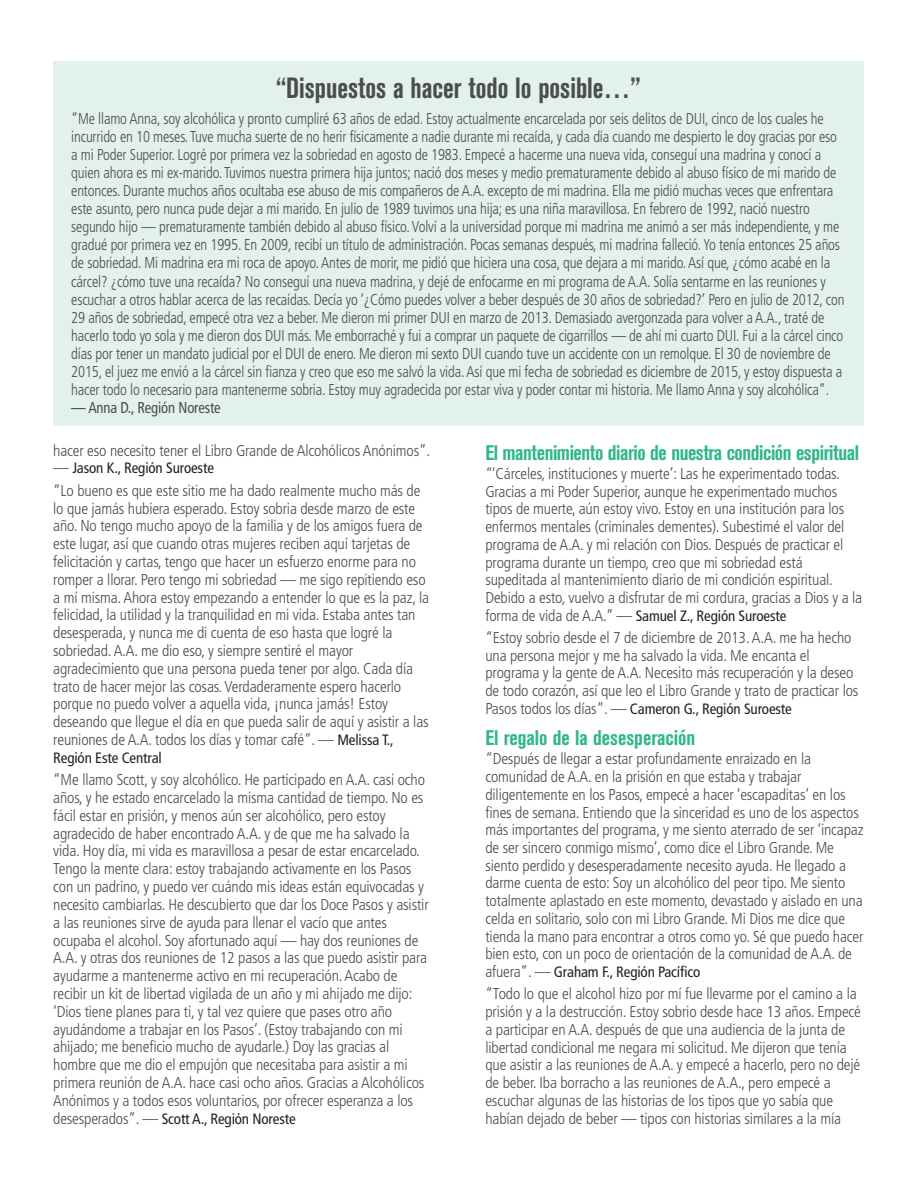
<style>
.page{position:relative;width:919px;height:1188px;background:#fff}
.page>*{position:absolute;margin:0;border:0;box-sizing:border-box;transform-origin:0 0}
.Subhead{font:700 condensed 29.1px "Akzidenz Grotesk BE";color:#4b4c4d;scale:.93 1}
.Subhead-2{font:700 condensed 21px "Akzidenz Grotesk BE";letter-spacing:-.02em;color:#30b789}
.Subhead-3{font:700 condensed 21px "Akzidenz Grotesk BE";color:#30b789}
.Body{font:300 condensed 15.75px/17.9px "Frutiger LT Std";letter-spacing:-.01em;color:#4b4c4d}
.Body-2{font:300 condensed 15.75px/18px "Frutiger LT Std";letter-spacing:-.01em;color:#4b4c4d;scale:.93 1}
.Body-3{font:condensed 15.75px "Frutiger LT Std";letter-spacing:-.01em;color:#4b4c4d;scale:.93 1}
.Body-4{font:condensed 15px "Frutiger LT Std";letter-spacing:-.01em;color:#231f20}
.s1{font-weight:300;font-size:15.75px;color:#4b4c4d}
.s2{font-weight:400;font-size:15px;color:#231f20}
</style>
<div class="page">
<div style="left:53px;top:61px;width:810px;height:364px;background:#e2f1e9"></div>
<p class="Subhead" style="left:276px;top:72px;width:394px">“Dispuestos a hacer todo lo posible…”</p>
<p class="Body-2" style="left:71px;top:110px;width:833px">“Me llamo Anna, soy alcohólica y pronto cumpliré 63 años de edad. Estoy actualmente encarcelada por seis delitos de DUI, cinco de los cuales he incurrido en 10 meses. Tuve mucha suerte de no herir físicamente a nadie durante mi recaída, y cada día cuando me despierto le doy gracias por eso a mi Poder Superior. Logré por primera vez la sobriedad en agosto de 1983. Empecé a hacerme una nueva vida, conseguí una madrina y conocí a quien ahora es mi ex-marido. Tuvimos nuestra primera hija juntos; nació dos meses y medio prematuramente debido al abuso físico de mi marido de entonces. Durante muchos años ocultaba ese abuso de mis compañeros de A.A. excepto de mi madrina. Ella me pidió muchas veces que enfrentara este asunto, pero nunca pude dejar a mi marido. En julio de 1989 tuvimos una hija; es una niña maravillosa. En febrero de 1992, nació nuestro segundo hijo — prematuramente también debido al abuso físico. Volví a la universidad porque mi madrina me animó a ser más independiente, y me gradué por primera vez en 1995. En 2009, recibí un título de administración. Pocas semanas después, mi madrina falleció. Yo tenía entonces 25 años de sobriedad. Mi madrina era mi roca de apoyo. Antes de morir, me pidió que hiciera una cosa, que dejara a mi marido. Así que, ¿cómo acabé en la cárcel? ¿cómo tuve una recaída? No conseguí una nueva madrina, y dejé de enfocarme en mi programa de A.A. Solía sentarme en las reuniones y escuchar a otros hablar acerca de las recaídas. Decía yo ‘¿Cómo puedes volver a beber después de 30 años de sobriedad?’ Pero en julio de 2012, con 29 años de sobriedad, empecé otra vez a beber. Me dieron mi primer DUI en marzo de 2013. Demasiado avergonzada para volver a A.A., traté de hacerlo todo yo sola y me dieron dos DUI más. Me emborraché y fui a comprar un paquete de cigarrillos — de ahí mi cuarto DUI. Fui a la cárcel cinco días por tener un mandato judicial por el DUI de enero. Me dieron mi sexto DUI cuando tuve un accidente con un remolque. El 30 de noviembre de 2015, el juez me envió a la cárcel sin fianza y creo que eso me salvó la vida. Así que mi fecha de sobriedad es diciembre de 2015, y estoy dispuesta a hacer todo lo necesario para mantenerme sobria. Estoy muy agradecida por estar viva y poder contar mi historia. Me llamo Anna y soy alcohólica”.</p>
<p class="Body-3" style="left:71px;top:398px;width:162px">— Anna D., Región Noreste</p>
<p class="Body" style="left:53px;top:441px;width:378px">hacer eso necesito tener el Libro Grande de Alcohólicos Anónimos”.</p>
<p class="Body-4" style="left:53px;top:459px;width:162px"><span class="s1">—</span> Jason K., Región Suroeste</p>
<p class="Body" style="left:53px;top:481px;width:377px">“Lo bueno es que este sitio me ha dado realmente mucho más de lo que jamás hubiera esperado. Estoy sobria desde marzo de este año. No tengo mucho apoyo de la familia y de los amigos fuera de este lugar, así que cuando otras mujeres reciben aquí tarjetas de felicitación y cartas, tengo que hacer un esfuerzo enorme para no romper a llorar. Pero tengo mi sobriedad –– me sigo repitiendo eso a mí misma. Ahora estoy empezando a entender lo que es la paz, la felicidad, la utilidad y la tranquilidad en mi vida. Estaba antes tan desesperada, y nunca me di cuenta de eso hasta que logré la sobriedad. A.A. me dio eso, y siempre sentiré el mayor agradecimiento que una persona pueda tener por algo. Cada día trato de hacer mejor las cosas. Verdaderamente espero hacerlo porque no puedo volver a aquella vida, ¡nunca jamás! Estoy deseando que llegue el día en que pueda salir de aquí y asistir a las reuniones de A.A. todos los días y tomar café”. — <span class="s2">Melissa T.,</span></p>
<p class="Body-4" style="left:53px;top:749px;width:110px">Región Este Central</p>
<p class="Body" style="left:53px;top:771px;width:377px">“Me llamo Scott, y soy alcohólico. He participado en A.A. casi ocho años, y he estado encarcelado la misma cantidad de tiempo. No es fácil estar en prisión, y menos aún ser alcohólico, pero estoy agradecido de haber encontrado A.A. y de que me ha salvado la vida. Hoy día, mi vida es maravillosa a pesar de estar encarcelado.<br>Tengo la mente clara: estoy trabajando activamente en los Pasos con un padrino, y puedo ver cuándo mis ideas están equivocadas y necesito cambiarlas. He descubierto que dar los Doce Pasos y asistir a las reuniones sirve de ayuda para llenar el vacío que antes ocupaba el alcohol. Soy afortunado aquí –– hay dos reuniones de A.A. y otras dos reuniones de 12 pasos a las que puedo asistir para ayudarme a mantenerme activo en mi recuperación. Acabo de recibir un kit de libertad vigilada de un año y mi ahijado me dijo: ‘Dios tiene planes para ti, y tal vez quiere que pases otro año ayudándome a trabajar en los Pasos’. (Estoy trabajando con mi ahijado; me beneficio mucho de ayudarle.) Doy las gracias al hombre que me dio el empujón que necesitaba para asistir a mi primera reunión de A.A. hace casi ocho años. Gracias a Alcohólicos Anónimos y a todos esos voluntarios, por ofrecer esperanza a los</p>
<p class="Body-4" style="left:53px;top:1109px;width:244px"><span class="s1">desesperados”. —</span> Scott A., Región Noreste</p>
<p class="Subhead-2" style="left:485px;top:440px;width:375px">El mantenimiento diario de nuestra condición espiritual</p>
<p class="Body" style="left:485px;top:465px;width:378px">“‘Cárceles, instituciones y muerte’: Las he experimentado todas.<br>Gracias a mi Poder Superior, aunque he experimentado muchos tipos de muerte, aún estoy vivo. Estoy en una institución para los enfermos mentales (criminales dementes). Subestimé el valor del programa de A.A. y mi relación con Dios. Después de practicar el programa durante un tiempo, creo que mi sobriedad está supeditada al mantenimiento diario de mi condición espiritual.<br>Debido a esto, vuelvo a disfrutar de mi cordura, gracias a Dios y a la</p>
<p class="Body-4" style="left:485px;top:607px;width:302px"><span class="s1">forma de vida de A.A.” —</span> Samuel Z., Región Suroeste</p>
<p class="Body" style="left:485px;top:629px;width:374px">“Estoy sobrio desde el 7 de diciembre de 2013. A.A. me ha hecho una persona mejor y me ha salvado la vida. Me encanta el programa y la gente de A.A. Necesito más recuperación y la deseo de todo corazón, así que leo el Libro Grande y trato de practicar los</p>
<p class="Body-4" style="left:485px;top:700px;width:308px"><span class="s1">Pasos todos los días”. —</span> Cameron G., Región Suroeste</p>
<p class="Subhead-3" style="left:485px;top:725px;width:211px">El regalo de la desesperación</p>
<p class="Body" style="left:485px;top:750px;width:379px">“Después de llegar a estar profundamente enraizado en la comunidad de A.A. en la prisión en que estaba y trabajar diligentemente en los Pasos, empecé a hacer ‘escapaditas’ en los fines de semana. Entiendo que la sinceridad es uno de los aspectos más importantes del programa, y me siento aterrado de ser ‘incapaz de ser sincero conmigo mismo’, como dice el Libro Grande. Me siento perdido y desesperadamente necesito ayuda. He llegado a darme cuenta de esto: Soy un alcohólico del peor tipo. Me siento totalmente aplastado en este momento, devastado y aislado en una celda en solitario, solo con mi Libro Grande. Mi Dios me dice que tienda la mano para encontrar a otros como yo. Sé que puedo hacer bien esto, con un poco de orientación de la comunidad de A.A. de</p>
<p class="Body-4" style="left:485px;top:963px;width:216px"><span class="s1">afuera”. —</span> Graham F., Región Pacífico</p>
<p class="Body" style="left:485px;top:985px;width:377px">“Todo lo que el alcohol hizo por mí fue llevarme por el camino a la prisión y a la destrucción. Estoy sobrio desde hace 13 años. Empecé a participar en A.A. después de que una audiencia de la junta de libertad condicional me negara mi solicitud. Me dijeron que tenía que asistir a las reuniones de A.A. y empecé a hacerlo, pero no dejé de beber. Iba borracho a las reuniones de A.A., pero empecé a escuchar algunas de las historias de los tipos que yo sabía que habían dejado de beber –– tipos con historias similares a la mía</p>
</div>
